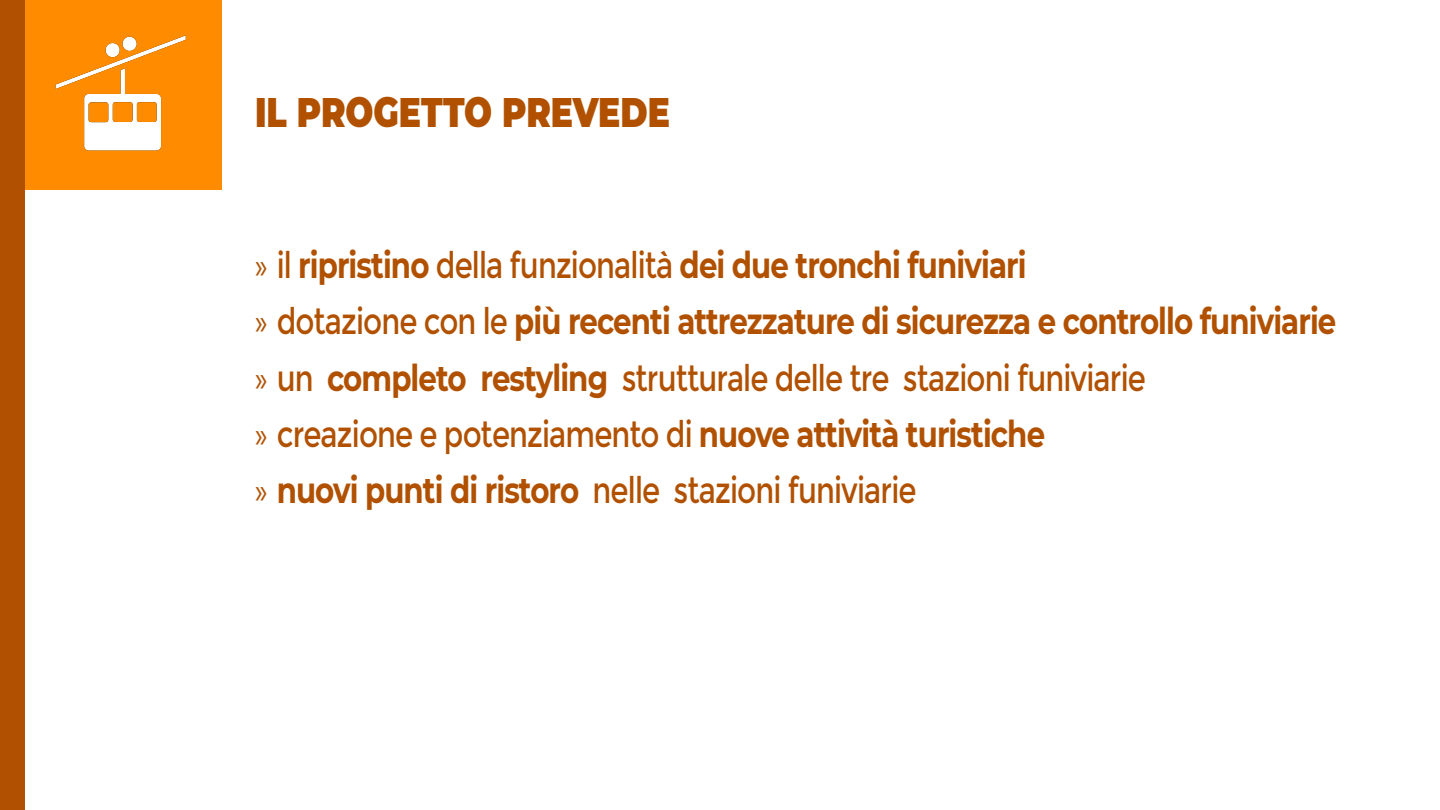
<style>
.page{position:relative;width:1440px;height:810px;background:#fff}
.page>*{position:absolute;margin:0;border:0;box-sizing:border-box;transform-origin:0 0}
.t1{font:900 41.25px "Montserrat";color:#b15100;scale:.8 1}
.t2{font:36.6px "Montserrat";letter-spacing:-.03em;color:#b15100;scale:.8 1}
.t3{font:700 36.6px "Montserrat";letter-spacing:-.03em;color:#b15100;scale:.8 1}
.s1{font-family:"Myriad Pro";font-weight:400}
.s2{font-weight:400}
.s3{font-family:"Myriad Pro"}
.s4{font-weight:700}
</style>
<div class="page">
<div style="left:0;top:0;width:222px;height:190px;background:#ff8b00"></div>
<img style="left:55px;top:35px;width:131px;height:116px">
<div style="left:0;top:0;width:25px;height:810px;background:#b15100"></div>
<p class="t1" style="left:255px;top:81px;width:520px">IL PROGETTO PREVEDE</p>
<p class="t3" style="left:255px;top:239px;width:966px"><span class="s1">»</span> <span class="s2">il</span> ripristino <span class="s2">della funzionalità</span> dei due tronchi funiviari</p>
<p class="t3" style="left:255px;top:295px;width:1353px"><span class="s1">»</span> <span class="s2">dotazione con le</span> più recenti attrezzature di sicurezza e controllo funiviarie</p>
<p class="t2" style="left:255px;top:356px;width:1115px"><span class="s3">»</span> un <span class="s4">completo restyling</span> strutturale delle tre stazioni funiviarie</p>
<p class="t2" style="left:255px;top:413px;width:989px"><span class="s3">»</span> creazione e potenziamento di <span class="s4">nuove attività turistiche</span></p>
<p class="t2" style="left:255px;top:469px;width:828px"><span class="s3">»</span> <span class="s4">nuovi punti di ristoro</span> nelle stazioni funiviarie</p>
</div>
